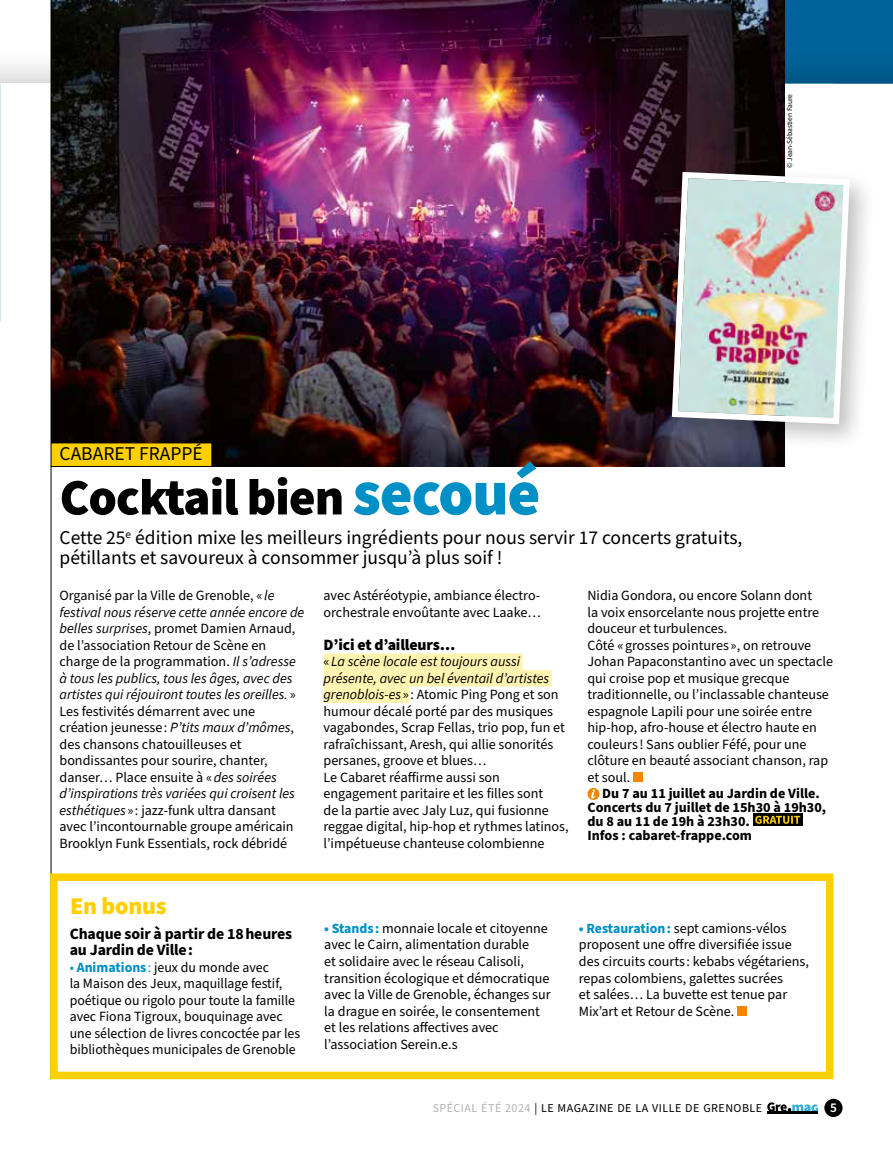
<style>
.page{position:relative;width:893px;height:1149px;background:#fff}
.page>*{position:absolute;margin:0;border:0;box-sizing:border-box;transform-origin:0 0}
.t1{font:900 51px "Source Sans Pro";letter-spacing:-.02em;color:#000}
.t2{font:900 24px "Source Sans Pro";letter-spacing:-.01em;color:#ffd000}
.t3{font:19.5px/20px "Source Sans Pro";color:#000}
.t4{font:700 15.75px/16.5px "Source Sans Pro";letter-spacing:-.01em;color:#000}
.t5{font:900 15.75px "Source Sans Pro";letter-spacing:-.01em;color:#000}
.t6{font:14.1px/16.5px "Source Sans Pro";color:#000}
.t7{font:700 14.1px/13.8px "Source Sans Pro";color:#000}
.t8{font:600 13.35px "Source Sans Pro";color:#fff}
.t9{font:12px "Source Sans Pro";letter-spacing:.04em;color:#000}
.t10{font:7.5px "Source Sans Pro";color:#000}
.s1{font-size:63px;color:#0090c5}
.s2{font-style:italic}
.s3{color:#0090c5}
.s4{font-weight:700;color:#0090c5}
.s5{color:#b3b2b2}
</style>
<div class="page">
<div style="left:824px;top:1098px;width:18px;height:18px;background:#000;border-radius:50%"></div>
<hr style="left:768px;top:1110px;width:50px;height:3px;background:#000">
<svg style="left:767px;top:1102px;width:51px;height:9px"></svg>
<svg style="left:0;top:45px;width:51px;height:39px"></svg>
<svg style="left:784px;top:0;width:109px;height:99px"></svg>
<img style="left:52px;top:0;width:732px;height:466px">
<div style="left:663px;top:163px;width:214px;height:288px;background:#000;opacity:.25"></div>
<img style="left:669px;top:169px;width:184px;height:258px">
<div style="left:323px;top:653px;width:200px;height:17px;background:#fff4b0"></div>
<div style="left:323px;top:670px;width:229px;height:16px;background:#fff4b0"></div>
<div style="left:323px;top:686px;width:86px;height:17px;background:#fff4b0"></div>
<div style="left:633px;top:772px;width:9px;height:9px;background:#f18700"></div>
<svg style="left:587px;top:787px;width:12px;height:12px"></svg>
<svg style="left:753px;top:813px;width:49px;height:12px"></svg>
<svg style="left:755px;top:815px;width:45px;height:8px"></svg>
<div style="left:51px;top:443px;width:160px;height:23px;background:#ffd000"></div>
<hr style="left:51px;top:0;width:1px;height:1078px;background:#000">
<div style="left:50px;top:873px;width:783px;height:205px;border:8px solid #ffd000"></div>
<div style="left:737px;top:1005px;width:10px;height:10px;background:#f18700"></div>
<h3 class="t3" style="left:60px;top:444px;width:145px">CABARET FRAPPÉ</h3>
<h1 class="t1" style="left:60px;top:462px;width:482px">Cocktail bien <span class="s1">secoué</span></h1>
<p class="t10" style="left:785px;top:168px;width:76px;rotate:-90deg">© Jean-Sébastien Faure</p>
<h3 class="t3" style="left:60px;top:528px;width:684px">Cette 25<sup>e</sup> édition mixe les meilleurs ingrédients pour nous servir 17 concerts gratuits, pétillants et savoureux à consommer jusqu’à plus soif !</h3>
<p class="t6" style="left:60px;top:587px;width:246px">Organisé par la Ville de Grenoble, « <span class="s2">le festival nous réserve cette année encore de belles surprises</span>, promet Damien Arnaud, de l’association Retour de Scène en charge de la programmation. <span class="s2">Il s’adresse à tous les publics, tous les âges, avec des artistes qui réjouiront toutes les oreilles.</span> » Les festivités démarrent avec une création jeunesse : <span class="s2">P’tits maux d’mômes</span>, des chansons chatouilleuses et bondissantes pour sourire, chanter, danser… Place ensuite à « <span class="s2">des soirées d’inspirations très variées qui croisent les esthétiques</span> » : jazz-funk ultra dansant avec l’incontournable groupe américain Brooklyn Funk Essentials, rock débridé</p>
<p class="t6" style="left:323px;top:587px;width:219px">avec Astéréotypie, ambiance électro&shy;orchestrale envoûtante avec Laake…</p>
<p class="t6" style="left:587px;top:587px;width:247px">Nidia Gondora, ou encore Solann dont<br>la voix ensorcelante nous projette entre douceur et turbulences.<br>Côté « grosses pointures », on retrouve Johan Papaconstantino avec un spectacle qui croise pop et musique grecque traditionnelle, ou l’inclassable chanteuse espagnole Lapili pour une soirée entre hip-hop, afro-house et électro haute en couleurs ! Sans oublier Féfé, pour une clôture en beauté associant chanson, rap et soul.</p>
<p class="t7" style="left:587px;top:787px;width:240px;text-indent:15px">Du 7 au 11 juillet au Jardin de Ville.<br>Concerts du 7 juillet de 15h30 à 19h30, du 8 au 11 de 19h à 23h30.<br>Infos : cabaret-frappe.com</p>
<p class="t5" style="left:323px;top:633px;width:133px">D’ici et d’ailleurs…</p>
<p class="t6" style="left:323px;top:653px;width:247px">« <span class="s2">La scène locale est toujours aussi présente, avec un bel éventail d’artistes grenoblois-es</span> » : Atomic Ping Pong et son humour décalé porté par des musiques vagabondes, Scrap Fellas, trio pop, fun et rafraîchissant, Aresh, qui allie sonorités persanes, groove et blues…<br>Le Cabaret réaffirme aussi son engagement paritaire et les filles sont<br>de la partie avec Jaly Luz, qui fusionne reggae digital, hip-hop et rythmes latinos, l’impétueuse chanteuse colombienne</p>
<h2 class="t2" style="left:70px;top:889px;width:98px">En bonus</h2>
<p class="t4" style="left:70px;top:925px;width:224px">Chaque soir à partir de 18 heures au Jardin de Ville :</p>
<p class="t6" style="left:70px;top:958px;width:232px"><span class="s3">•</span> <span class="s4">Animations</span> <span class="s3">:</span> jeux du monde avec<br>la Maison des Jeux, maquillage festif, poétique ou rigolo pour toute la famille avec Fiona Tigroux, bouquinage avec une sélection de livres concoctée par les bibliothèques municipales de Grenoble</p>
<p class="t6" style="left:324px;top:920px;width:228px"><span class="s4">• Stands :</span> monnaie locale et citoyenne avec le Cairn, alimentation durable<br>et solidaire avec le réseau Calisoli, transition écologique et démocratique avec la Ville de Grenoble, échanges sur la drague en soirée, le consentement et les relations affectives avec l’association Serein.e.s</p>
<p class="t6" style="left:579px;top:920px;width:232px"><span class="s4">• Restauration :</span> sept camions-vélos proposent une offre diversifiée issue des circuits courts : kebabs végétariens, repas colombiens, galettes sucrées<br>et salées… La buvette est tenue par Mix’art et Retour de Scène.</p>
<p class="t9" style="left:433px;top:1099px;width:331px"><span class="s5">SPÉCIAL ÉTÉ 2024</span> | LE MAGAZINE DE LA VILLE DE GRENOBLE</p>
<p class="t8" style="left:830px;top:1098px;width:8px">5</p>
</div>
